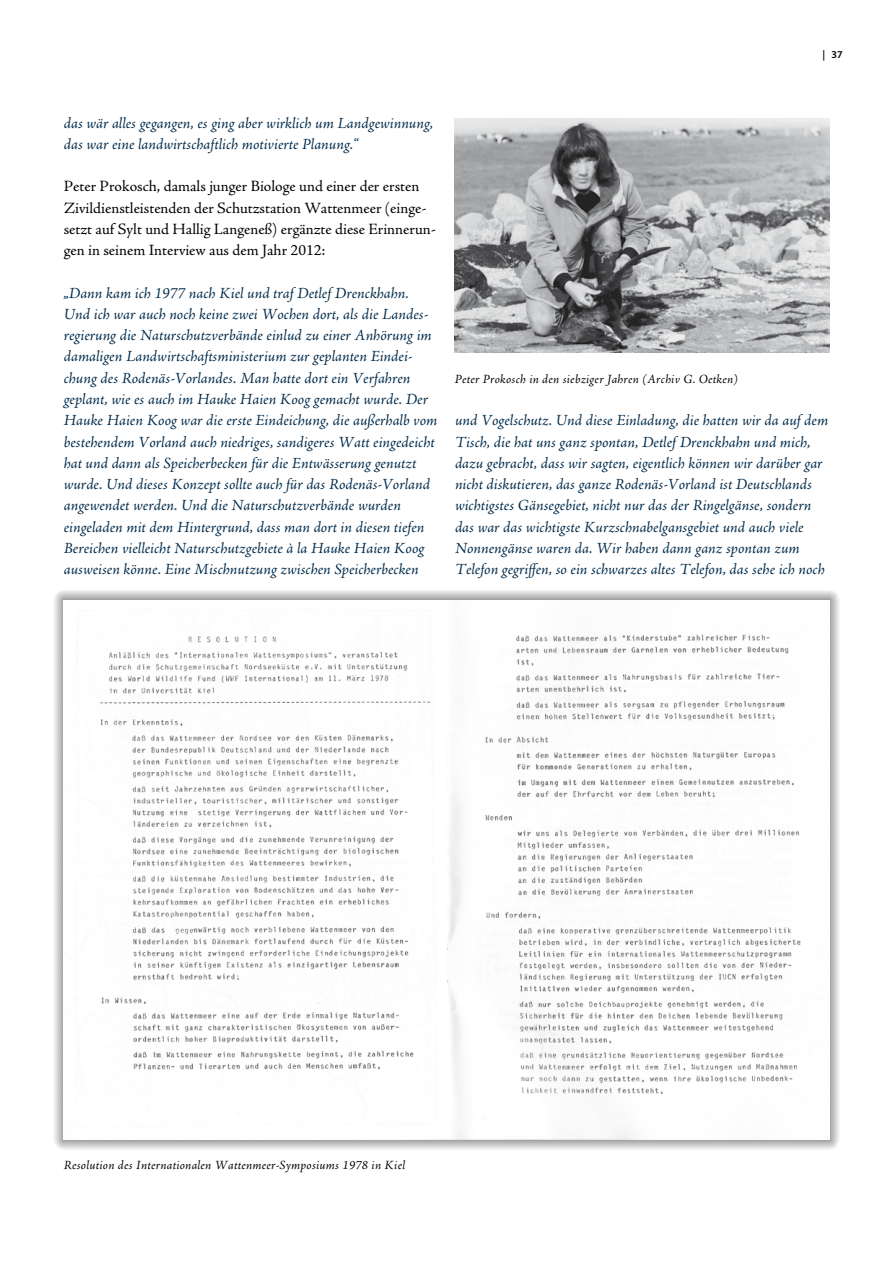
<style>
.page{position:relative;width:893px;height:1263px;background:#fff}
.page>*{position:absolute;margin:0;border:0;box-sizing:border-box;transform-origin:0 0}
.t1{font:italic 15.75px/21.3px "Adobe Jenson Pro";color:#002b4b}
.t2{font:15.75px/21.3px "Adobe Jenson Pro";color:#000}
.t3{font:italic 12.75px "Adobe Jenson Pro";letter-spacing:.02em;color:#000}
.t4{font:600 10.5px "Myriad Pro";color:#000}
</style>
<div class="page">
<img style="left:455px;top:119px;width:374px;height:234px">
<div style="left:53px;top:590px;width:787px;height:560px;background:#000;opacity:.75"></div>
<img style="left:64px;top:600px;width:765px;height:540px">
<p class="t4" style="left:822px;top:48px;width:22px">| 37</p>
<p class="t1" style="left:64px;top:113px;width:371px">das wär alles gegangen, es ging aber wirklich um Landgewinnung, das war eine landwirtschaftlich motivierte Planung.“</p>
<p class="t2" style="left:64px;top:176px;width:374px">Peter Prokosch, damals junger Biologe und einer der ersten Zivildienstleistenden der Schutzstation Wattenmeer (einge&shy;setzt auf Sylt und Hallig Langeneß) ergänzte diese Erinnerun&shy;gen in seinem Interview aus dem Jahr 2012:</p>
<p class="t1" style="left:64px;top:283px;width:375px">„Dann kam ich 1977 nach Kiel und traf Detlef Drenckhahn.<br>Und ich war auch noch keine zwei Wochen dort, als die Landes&shy;regierung die Naturschutzverbände einlud zu einer Anhörung im damaligen Landwirtschaftsministerium zur geplanten Eindei&shy;chung des Rodenäs-Vorlandes. Man hatte dort ein Verfahren geplant, wie es auch im Hauke Haien Koog gemacht wurde. Der Hauke Haien Koog war die erste Eindeichung, die außerhalb vom bestehendem Vorland auch niedriges, sandigeres Watt eingedeicht hat und dann als Speicherbecken für die Entwässerung genutzt wurde. Und dieses Konzept sollte auch für das Rodenäs-Vorland angewendet werden. Und die Naturschutzverbände wurden eingeladen mit dem Hintergrund, dass man dort in diesen tiefen Bereichen vielleicht Naturschutzgebiete à la Hauke Haien Koog ausweisen könne. Eine Mischnutzung zwischen Speicherbecken</p>
<p class="t3" style="left:455px;top:371px;width:284px">Peter Prokosch in den siebziger Jahren (Archiv G. Oetken)</p>
<p class="t1" style="left:455px;top:411px;width:375px">und Vogelschutz. Und diese Einladung, die hatten wir da auf dem Tisch, die hat uns ganz spontan, Detlef Drenckhahn und mich, dazu gebracht, dass wir sagten, eigentlich können wir darüber gar nicht diskutieren, das ganze Rodenäs-Vorland ist Deutschlands wichtigstes Gänsegebiet, nicht nur das der Ringelgänse, sondern das war das wichtigste Kurzschnabelgansgebiet und auch viele Nonnengänse waren da. Wir haben dann ganz spontan zum Telefon gegriffen, so ein schwarzes altes Telefon, das sehe ich noch</p>
<p class="t3" style="left:64px;top:1158px;width:343px">Resolution des Internationalen Wattenmeer-Symposiums 1978 in Kiel</p>
</div>
